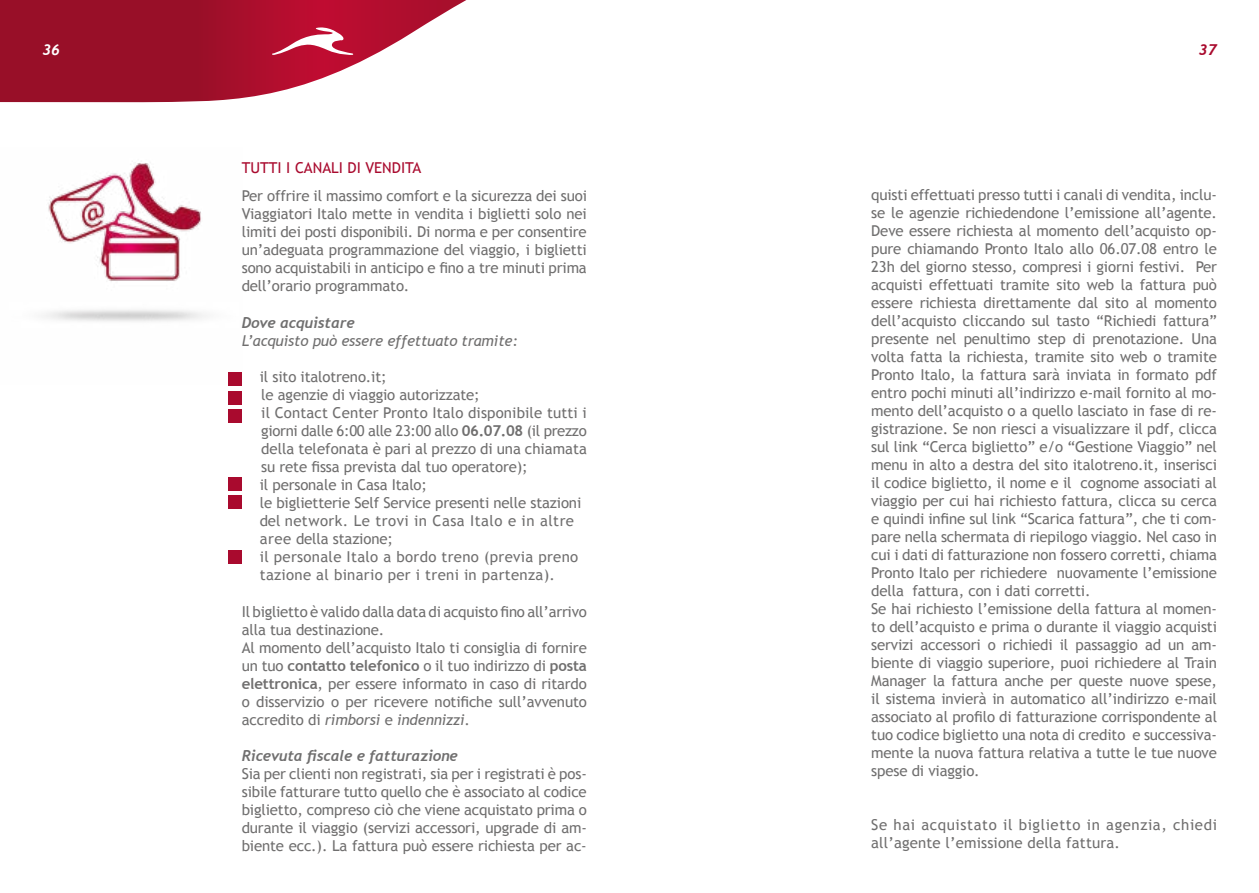
<style>
.page{position:relative;width:1259px;height:893px;background:#fff}
.page>*{position:absolute;margin:0;border:0;box-sizing:border-box;transform-origin:0 0}
.t1{font:15px/18px "Trebuchet MS";letter-spacing:-.01em;color:#706f6f}
.t2{font:15px/18px "Trebuchet MS";letter-spacing:.04em;color:#706f6f}
.t3{font:italic 700 15px "Trebuchet";letter-spacing:-.01em;color:#706f6f}
.t4{font:italic 15px "Trebuchet MS";letter-spacing:-.01em;color:#706f6f}
.t5{font:15px "Trebuchet MS";color:#a90a2e}
.t6{font:italic 700 15px "Trebuchet";color:#fff}
.t7{font:italic 700 15px "Trebuchet";color:#a90a2e}
.s1{font-weight:700}
.s2{font-style:italic}
</style>
<div class="page">
<svg style="left:0;top:0;width:466px;height:103px"></svg>
<svg style="left:272px;top:27px;width:81px;height:28px"></svg>
<img style="left:43px;top:163px;width:164px;height:159px">
<div style="left:228px;top:372px;width:14px;height:14px;background:#a90a2e"></div>
<div style="left:228px;top:391px;width:14px;height:13px;background:#a90a2e"></div>
<div style="left:228px;top:409px;width:14px;height:14px;background:#a90a2e"></div>
<div style="left:228px;top:478px;width:14px;height:13px;background:#a90a2e"></div>
<div style="left:228px;top:495px;width:14px;height:14px;background:#a90a2e"></div>
<div style="left:228px;top:550px;width:14px;height:14px;background:#a90a2e"></div>
<p class="t6" style="left:43px;top:40px;width:19px">36</p>
<p class="t7" style="left:1198px;top:40px;width:19px">37</p>
<p class="t5" style="left:242px;top:158px;width:181px">TUTTI I CANALI DI VENDITA</p>
<p class="t1" style="left:242px;top:187px;width:347px;text-align:justify">Per offrire il massimo comfort e la sicurezza dei suoi Viaggiatori Italo mette in vendita i biglietti solo nei limiti dei posti disponibili. Di norma e per consentire un’adeguata programmazione del viaggio, i biglietti sono acquistabili in anticipo e fino a tre minuti prima dell’orario programmato.</p>
<p class="t3" style="left:242px;top:313px;width:114px">Dove acquistare</p>
<p class="t4" style="left:242px;top:332px;width:278px">L’acquisto può essere effettuato tramite:</p>
<p class="t1" style="left:260px;top:368px;width:329px">il sito italotreno.it;<br>le agenzie di viaggio autorizzate;<br>il Contact Center Pronto Italo disponibile tutti i giorni dalle 6:00 alle 23:00 allo <span class="s1">06.07.08</span> (il prezzo della telefonata è pari al prezzo di una chiamata su rete fissa prevista dal tuo operatore);<br>il personale in Casa Italo;<br>le biglietterie Self Service presenti nelle stazioni del network. Le trovi in Casa Italo e in altre aree della stazione;<br>il personale Italo a bordo treno (previa preno tazione al binario per i treni in partenza).</p>
<p class="t1" style="left:242px;top:603px;width:347px">Il biglietto è valido dalla data di acquisto fino all’arrivo alla tua destinazione.<br>Al momento dell’acquisto Italo ti consiglia di fornire un tuo <span class="s1">contatto telefonico</span> o il tuo indirizzo di <span class="s1">posta elettronica</span>, per essere informato in caso di ritardo o disservizio o per ricevere notifiche sull’avvenuto accredito di <span class="s2">rimborsi</span> e <span class="s2">indennizzi</span>.</p>
<p class="t3" style="left:242px;top:746px;width:218px">Ricevuta fiscale e fatturazione</p>
<p class="t1" style="left:242px;top:765px;width:347px;text-align:justify">Sia per clienti non registrati, sia per i registrati è pos&shy;sibile fatturare tutto quello che è associato al codice biglietto, compreso ciò che viene acquistato prima o durante il viaggio (servizi accessori, upgrade di am&shy;biente ecc.). La fattura può essere richiesta per ac-</p>
<p class="t1" style="left:871px;top:186px;width:347px">quisti effettuati presso tutti i canali di vendita, inclu&shy;se le agenzie richiedendone l’emissione all’agente.<br>Deve essere richiesta al momento dell’acquisto op&shy;pure chiamando Pronto Italo allo 06.07.08 entro le 23h del giorno stesso, compresi i giorni festivi. Per acquisti effettuati tramite sito web la fattura può essere richiesta direttamente dal sito al momento dell’acquisto cliccando sul tasto “Richiedi fattura” presente nel penultimo step di prenotazione. Una volta fatta la richiesta, tramite sito web o tramite Pronto Italo, la fattura sarà inviata in formato pdf entro pochi minuti all’indirizzo e-mail fornito al mo&shy;mento dell’acquisto o a quello lasciato in fase di re&shy;gistrazione. Se non riesci a visualizzare il pdf, clicca sul link “Cerca biglietto” e/o “Gestione Viaggio” nel menu in alto a destra del sito italotreno.it, inserisci il codice biglietto, il nome e il cognome associati al viaggio per cui hai richiesto fattura, clicca su cerca e quindi infine sul link “Scarica fattura”, che ti com&shy;pare nella schermata di riepilogo viaggio. Nel caso in cui i dati di fatturazione non fossero corretti, chiama Pronto Italo per richiedere nuovamente l’emissione della fattura, con i dati corretti.<br>Se hai richiesto l’emissione della fattura al momen&shy;to dell’acquisto e prima o durante il viaggio acquisti servizi accessori o richiedi il passaggio ad un am&shy;biente di viaggio superiore, puoi richiedere al Train Manager la fattura anche per queste nuove spese, il sistema invierà in automatico all’indirizzo e-mail associato al profilo di fatturazione corrispondente al tuo codice biglietto una nota di credito e successiva&shy;mente la nuova fattura relativa a tutte le tue nuove spese di viaggio.</p>
<p class="t2" style="left:871px;top:816px;width:347px">Se hai acquistato il biglietto in agenzia, chiedi all’agente l’emissione della fattura.</p>
</div>
